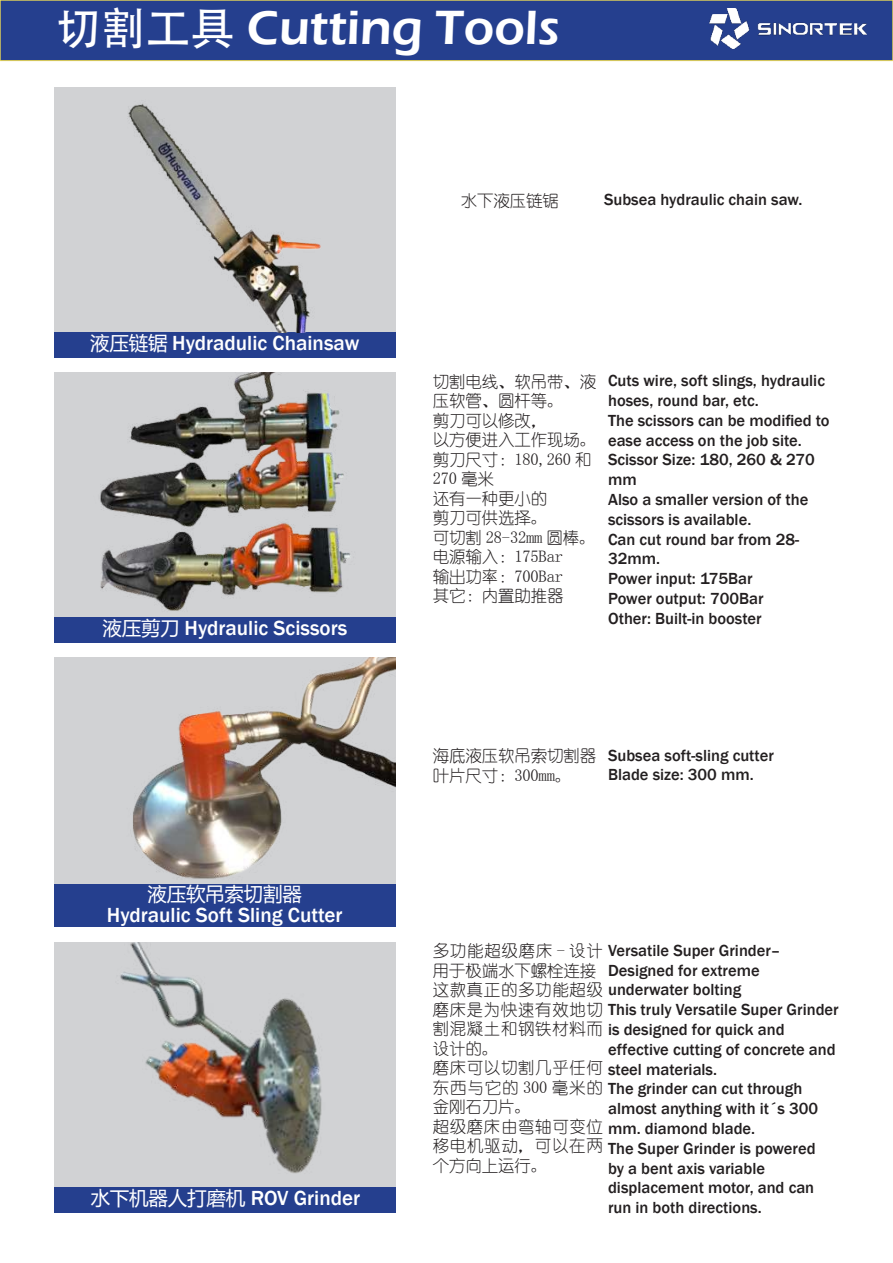
<style>
.page{position:relative;width:893px;height:1263px;background:#fff}
.page>*{position:absolute;margin:0;border:0;box-sizing:border-box;transform-origin:0 0}
.t1{font:600 49.5px "Eras ITC";color:#fff}
.t2{font:500 21px "Franklin Gothic";color:#fff}
.t3{font:19.5px "Microsoft Ya Hei";letter-spacing:-.01em;color:#fff}
.t4{font:500 16.5px/19.8px "Franklin Gothic";color:#231f20}
.t5{font:16.5px/19.5px "You Yuan";letter-spacing:-.01em;color:#231f20}
.t6{font:16.5px/19.5px "You Yuan";letter-spacing:.035em;color:#231f20}
.s1{font-family:"Adobe Heiti Std";font-weight:400;font-size:45px}
.s2{font-family:"Microsoft Ya Hei";font-weight:400;font-size:19.5px}
.s3{font-family:"You Yuan";font-weight:400}
</style>
<div class="page">
<div style="left:0;top:0;width:893px;height:61px;background:#253f8e"></div>
<div style="left:0;top:0;width:893px;height:61px;border:1px solid #e4d458"></div>
<div style="left:54px;top:87px;width:341px;height:245px;background:#d1d2d4"></div>
<div style="left:54px;top:372px;width:342px;height:245px;background:#d1d2d4"></div>
<div style="left:54px;top:657px;width:342px;height:245px;background:#d1d2d4"></div>
<div style="left:55px;top:942px;width:341px;height:245px;background:#d1d2d4"></div>
<div style="left:54px;top:332px;width:341px;height:26px;background:#253f8e"></div>
<div style="left:54px;top:617px;width:342px;height:26px;background:#253f8e"></div>
<div style="left:54px;top:884px;width:341px;height:43px;background:#253f8e"></div>
<div style="left:55px;top:1187px;width:341px;height:25px;background:#253f8e"></div>
<img style="left:128px;top:103px;width:193px;height:229px">
<img style="left:100px;top:372px;width:250px;height:239px">
<img style="left:133px;top:657px;width:262px;height:222px">
<img style="left:120px;top:942px;width:202px;height:232px">
<img style="left:709px;top:8px;width:157px;height:40px">
<h1 class="t1" style="left:56px;top:-1px;width:505px"><span class="s1">切割工具</span> Cutting Tools</h1>
<p class="t2" style="left:90px;top:330px;width:271px"><span class="s2">液压链锯</span> Hydradulic Chainsaw</p>
<p class="t2" style="left:102px;top:615px;width:246px"><span class="s2">液压剪刀</span> Hydraulic Scissors</p>
<p class="t3" style="left:147px;top:881px;width:156px">液压软吊索切割器</p>
<p class="t2" style="left:107px;top:901px;width:237px">Hydraulic Soft Sling Cutter</p>
<p class="t5" style="left:461px;top:191px;width:100px">水下液压链锯</p>
<p class="t4" style="left:604px;top:190px;width:200px">Subsea hydraulic chain saw.</p>
<p class="t5" style="left:433px;top:372px;width:165px">切割电线、软吊带、液压软管、圆杆等。<br>剪刀可以修改，<br>以方便进入工作现场。剪刀尺寸：180,260 和<br>270 毫米<br>还有一种更小的<br>剪刀可供选择。<br>可切割 28-32mm 圆棒。电源输入：175Bar<br>输出功率：700Bar<br>其它：内置助推器</p>
<p class="t4" style="left:608px;top:371px;width:223px">Cuts wire, soft slings, hydraulic hoses, round bar, etc.<br>The scissors can be modified to ease access on the job site.<br>Scissor Size: 180, 260 &amp; 270 mm<br>Also a smaller version of the scissors is available.<br>Can cut round bar from 28-<br>32mm.<br>Power input: 175Bar<br>Power output: 700Bar<br>Other: Built-in booster</p>
<p class="t5" style="left:433px;top:746px;width:165px">海底液压软吊索切割器叶片尺寸：300mm。</p>
<p class="t4" style="left:608px;top:745px;width:167px">Subsea soft-sling cutter<br>Blade size: 300 mm.</p>
<p class="t2" style="left:91px;top:1184px;width:271px"><span class="s2">水下机器人打磨机</span> ROV Grinder</p>
<p class="t4" style="left:433px;top:940px;width:349px"><span class="s3">多功能超级磨床 - 设计</span> Versatile Super Grinder–</p>
<p class="t4" style="left:608px;top:960px;width:153px">Designed for extreme</p>
<p class="t4" style="left:433px;top:980px;width:310px"><span class="s3">这款真正的多功能超级</span> underwater bolting</p>
<p class="t4" style="left:433px;top:1000px;width:407px"><span class="s3">磨床是为快速有效地切</span> This truly Versatile Super Grinder</p>
<p class="t4" style="left:433px;top:1020px;width:353px"><span class="s3">割混凝土和钢铁材料而</span> is designed for quick and</p>
<p class="t4" style="left:608px;top:1039px;width:229px">effective cutting of concrete and</p>
<p class="t4" style="left:433px;top:1059px;width:286px"><span class="s3">磨床可以切割几乎任何</span> steel materials.</p>
<p class="t4" style="left:608px;top:1079px;width:196px">The grinder can cut through</p>
<p class="t4" style="left:608px;top:1099px;width:211px">almost anything with it´s 300</p>
<p class="t4" style="left:608px;top:1119px;width:149px">mm. diamond blade.</p>
<p class="t4" style="left:608px;top:1138px;width:209px">The Super Grinder is powered</p>
<p class="t4" style="left:608px;top:1158px;width:159px">by a bent axis variable</p>
<p class="t4" style="left:608px;top:1178px;width:208px">displacement motor, and can</p>
<p class="t4" style="left:608px;top:1198px;width:155px">run in both directions.</p>
<p class="t5" style="left:433px;top:961px;width:165px">用于极端水下螺栓连接</p>
<p class="t5" style="left:433px;top:1039px;width:67px">设计的。</p>
<p class="t6" style="left:433px;top:1078px;width:172px">东西与它的 300 毫米的金刚石刀片。<br>超级磨床由弯轴可变位移电机驱动，可以在两个方向上运行。</p>
</div>
